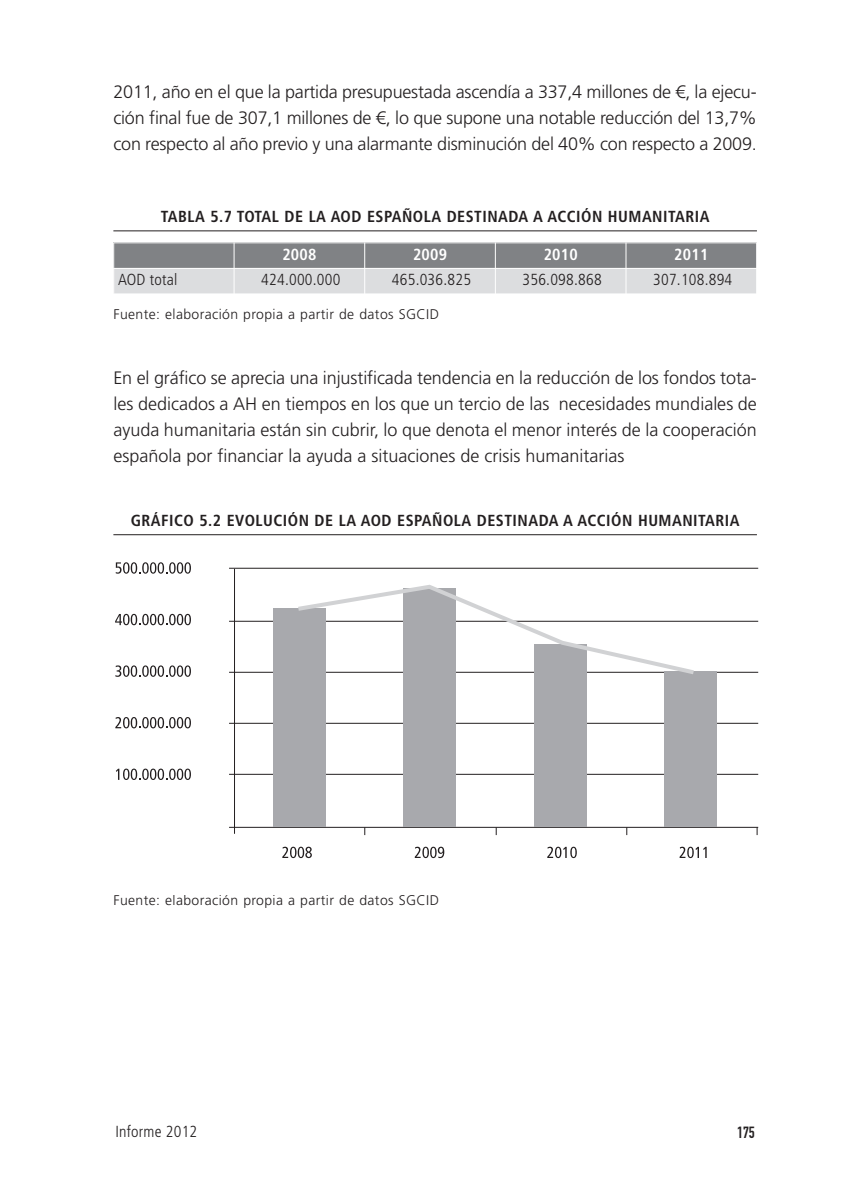
<style>
.page{position:relative;width:842px;height:1191px;background:#fff}
.page>*{position:absolute;margin:0;border:0;box-sizing:border-box;transform-origin:0 0}
.t1{font:300 18px/26px "Frutiger LT Std";letter-spacing:-.005em;color:#231f20;text-align:justify}
.t2{font:700 condensed 16px "Frutiger LT Std";letter-spacing:.03em;color:#231f20}
.t3{font:300 condensed 16px "Frutiger LT Std";letter-spacing:.015em;color:#231f20}
.t4{font:700 condensed 16px "Frutiger LT Std";letter-spacing:.015em;color:#fff}
.t5{font:16px "DIN Engschrift";color:#231f20}
.t6{font:300 14px "Frutiger LT Std";letter-spacing:.03em;color:#231f20}
</style>
<div class="page">
<hr style="left:113px;top:230px;width:644px;height:1px;background:#231f20">
<hr style="left:113px;top:534px;width:644px;height:1px;background:#231f20">
<div style="left:113px;top:242px;width:121px;height:26px;background:#808285"></div>
<div style="left:234px;top:242px;width:131px;height:26px;background:#808285"></div>
<div style="left:365px;top:242px;width:130px;height:26px;background:#808285"></div>
<div style="left:495px;top:242px;width:131px;height:26px;background:#808285"></div>
<div style="left:626px;top:242px;width:131px;height:26px;background:#808285"></div>
<div style="left:113px;top:268px;width:121px;height:26px;background:#dcdddf"></div>
<div style="left:234px;top:268px;width:131px;height:26px;background:#dcdddf"></div>
<div style="left:365px;top:268px;width:130px;height:26px;background:#dcdddf"></div>
<div style="left:495px;top:268px;width:131px;height:26px;background:#dcdddf"></div>
<div style="left:626px;top:268px;width:131px;height:26px;background:#dcdddf"></div>
<hr style="left:113px;top:242px;width:1px;height:52px;background:#fff">
<hr style="left:234px;top:242px;width:1px;height:52px;background:#fff">
<hr style="left:364px;top:242px;width:1px;height:52px;background:#fff">
<hr style="left:495px;top:242px;width:1px;height:52px;background:#fff">
<hr style="left:626px;top:242px;width:1px;height:52px;background:#fff">
<hr style="left:756px;top:242px;width:1px;height:52px;background:#fff">
<hr style="left:113px;top:242px;width:644px;height:1px;background:#fff">
<hr style="left:113px;top:268px;width:644px;height:1px;background:#fff">
<hr style="left:113px;top:293px;width:644px;height:1px;background:#fff">
<svg style="left:116px;top:768px;width:75px;height:12px"></svg>
<svg style="left:115px;top:717px;width:76px;height:11px"></svg>
<svg style="left:115px;top:665px;width:76px;height:12px"></svg>
<svg style="left:115px;top:614px;width:76px;height:11px"></svg>
<svg style="left:116px;top:562px;width:75px;height:11px"></svg>
<hr style="left:234px;top:569px;width:1px;height:264px;background:#231f20">
<hr style="left:229px;top:827px;width:529px;height:1px;background:#231f20">
<hr style="left:229px;top:774px;width:529px;height:1px;background:#231f20">
<hr style="left:229px;top:723px;width:529px;height:1px;background:#231f20">
<hr style="left:229px;top:672px;width:529px;height:1px;background:#231f20">
<hr style="left:229px;top:621px;width:529px;height:1px;background:#231f20">
<hr style="left:229px;top:568px;width:529px;height:1px;background:#231f20">
<div style="left:273px;top:608px;width:52px;height:218px;background:#a8a9ad"></div>
<div style="left:403px;top:588px;width:52px;height:238px;background:#a8a9ad"></div>
<div style="left:534px;top:644px;width:52px;height:182px;background:#a8a9ad"></div>
<div style="left:664px;top:671px;width:52px;height:155px;background:#a8a9ad"></div>
<svg style="left:282px;top:846px;width:30px;height:12px"></svg>
<svg style="left:415px;top:846px;width:29px;height:12px"></svg>
<svg style="left:547px;top:846px;width:30px;height:12px"></svg>
<svg style="left:679px;top:846px;width:28px;height:12px"></svg>
<svg style="left:298px;top:585px;width:400px;height:92px"></svg>
<p class="t1" style="left:113px;top:80px;width:645px">2011, año en el que la partida presupuestada ascendía a 337,4 millones de €, la ejecu&shy;ción final fue de 307,1 millones de €, lo que supone una notable reducción del 13,7% con respecto al año previo y una alarmante disminución del 40% con respecto a 2009.</p>
<p class="t2" style="left:161px;top:210px;width:550px">TABLA 5.7 TOTAL DE LA AOD ESPAÑOLA DESTINADA A ACCIÓN HUMANITARIA</p>
<p class="t4" style="left:282px;top:248px;width:36px">2008</p>
<p class="t4" style="left:413px;top:248px;width:36px">2009</p>
<p class="t4" style="left:544px;top:248px;width:36px">2010</p>
<p class="t4" style="left:674px;top:248px;width:36px">2011</p>
<p class="t3" style="left:118px;top:273px;width:61px">AOD total</p>
<p class="t3" style="left:261px;top:273px;width:81px">424.000.000</p>
<p class="t3" style="left:392px;top:273px;width:81px">465.036.825</p>
<p class="t3" style="left:523px;top:273px;width:81px">356.098.868</p>
<p class="t3" style="left:653px;top:273px;width:81px">307.108.894</p>
<p class="t6" style="left:113px;top:308px;width:327px">Fuente: elaboración propia a partir de datos SGCID</p>
<p class="t1" style="left:113px;top:366px;width:645px">En el gráfico se aprecia una injustificada tendencia en la reducción de los fondos tota&shy;les dedicados a AH en tiempos en los que un tercio de las necesidades mundiales de ayuda humanitaria están sin cubrir, lo que denota el menor interés de la cooperación española por financiar la ayuda a situaciones de crisis humanitarias</p>
<p class="t2" style="left:131px;top:514px;width:610px">GRÁFICO 5.2 EVOLUCIÓN DE LA AOD ESPAÑOLA DESTINADA A ACCIÓN HUMANITARIA</p>
<p class="t6" style="left:113px;top:894px;width:327px">Fuente: elaboración propia a partir de datos SGCID</p>
<p class="t3" style="left:115px;top:1125px;width:83px">Informe 2012</p>
<p class="t5" style="left:737px;top:1126px;width:19px">175</p>
</div>
